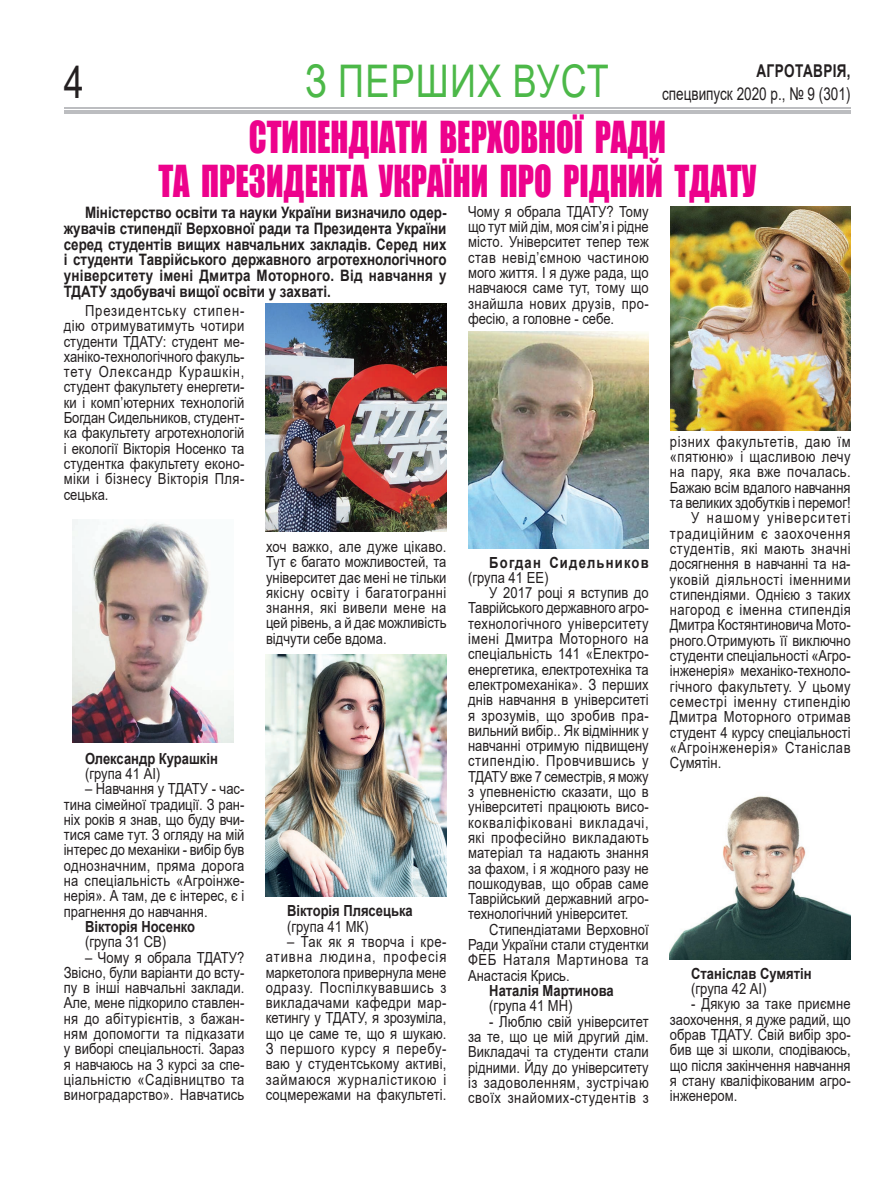
<style>
.page{position:relative;width:893px;height:1178px;background:#fff}
.page>*{position:absolute;margin:0;border:0;box-sizing:border-box;transform-origin:0 0}
.t1{font:45px "Arial";letter-spacing:.035em;color:#4cb848;scale:.8 1}
.t2{font:45px "Arial";color:#231f20;scale:.8 1}
.t3{font:40.5px/43.5px "Impact";color:#ed028c;text-align:center;scale:.8 1}
.t4{font:17.7px "Arial";color:#231f20;scale:.77 1}
.t5{font:700 17.7px "Arial";letter-spacing:.02em;color:#231f20;scale:.77 1}
.t6{font:700 15.75px/15.8px "Arial";color:#231f20;text-align:justify;scale:.85 1}
.t7{font:15.3px/15.3px "Arial";letter-spacing:.01em;color:#231f20;text-align:justify;scale:.85 1}
.t8{font:15.3px "Arial";letter-spacing:-.01em;color:#231f20;scale:.85 1}
.t9{font:15.3px "Arial";letter-spacing:.045em;color:#231f20;scale:.85 1}
.t10{font:15.3px "Arial";letter-spacing:.035em;color:#231f20;scale:.85 1}
.t11{font:700 15.3px "Arial";color:#231f20;scale:.85 1}
.t12{font:15.3px "Arial";letter-spacing:.03em;color:#231f20;scale:.85 1}
.t13{font:15.3px "Arial";letter-spacing:.06em;color:#231f20;scale:.85 1}
.t14{font:15.3px "Arial";letter-spacing:.04em;color:#231f20;scale:.85 1}
.t15{font:15.3px "Arial";letter-spacing:.05em;color:#231f20;scale:.85 1}
.t16{font:15.3px "Arial";letter-spacing:.055em;color:#231f20;scale:.85 1}
.t17{font:15.3px "Arial";letter-spacing:.075em;color:#231f20;scale:.85 1}
.t18{font:700 15.3px "Arial";letter-spacing:.095em;color:#231f20;scale:.85 1}
</style>
<div class="page">
<hr style="left:64px;top:107px;width:786px;height:1px;background:#bcbdc0">
<hr style="left:64px;top:110px;width:786px;height:3px;background:#bcbdc0">
<img style="left:266px;top:304px;width:180px;height:227px">
<img style="left:72px;top:519px;width:162px;height:223px">
<img style="left:266px;top:654px;width:180px;height:242px">
<img style="left:468px;top:331px;width:181px;height:217px">
<img style="left:670px;top:207px;width:181px;height:223px">
<img style="left:670px;top:796px;width:180px;height:163px">
<h1 class="t2" style="left:64px;top:51px;width:27px">4</h1>
<h1 class="t1" style="left:305px;top:50px;width:381px">З ПЕРШИХ ВУСТ</h1>
<p class="t5" style="left:757px;top:59px;width:123px">АГРОТАВРІЯ,</p>
<p class="t4" style="left:662px;top:82px;width:246px">спецвипуск 2020 р., № 9 (301)</p>
<h2 class="t3" style="left:158px;top:114px;width:749px">СТИПЕНДІАТИ ВЕРХОВНОЇ РАДИ<br>ТА ПРЕЗИДЕНТА УКРАЇНИ ПРО РІДНИЙ ТДАТУ</h2>
<p class="t6" style="left:64px;top:205px;width:452px;text-indent:21px">Міністерство освіти та науки України визначило одер&shy;жувачів стипендії Верховної ради та Президента України серед студентів вищих навчальних закладів. Серед них і студенти Таврійського державного агротехнологічного університету імені Дмитра Моторного. Від навчання у ТДАТУ здобувачі вищої освіти у захваті.</p>
<p class="t7" style="left:64px;top:303px;width:214px;text-indent:21px">Президентську стипен&shy;дію отримуватимуть чотири студенти ТДАТУ: студент ме&shy;ханіко-технологічного факуль&shy;тету Олександр Курашкін, студент факультету енергети&shy;ки і комп’ютерних технологій Богдан Сидельников, студент&shy;ка факультету агротехнологій і екології Вікторія Носенко та студентка факультету еконо&shy;міки і бізнесу Вікторія Пля&shy;сецька.</p>
<p class="t7" style="left:468px;top:204px;width:214px">Чому я обрала ТДАТУ? Тому що тут мій дім, моя сім’я і рідне місто. Університет тепер теж став невід’ємною частиною мого життя. І я дуже рада, що навчаюся саме тут, тому що знайшла нових друзів, про&shy;фесію, а головне - себе.</p>
<p class="t9" style="left:670px;top:431px;width:214px">різних факультетів, даю їм</p>
<p class="t12" style="left:670px;top:446px;width:214px">«пятюню» і щасливою лечу</p>
<p class="t10" style="left:670px;top:461px;width:214px">на пару, яка вже почалась.</p>
<p class="t7" style="left:670px;top:480px;width:214px">Бажаю всім вдалого навчання</p>
<p class="t8" style="left:670px;top:492px;width:214px">та великих здобутків і перемог!</p>
<p class="t17" style="left:691px;top:507px;width:189px">У нашому університеті</p>
<p class="t13" style="left:670px;top:523px;width:214px">традиційним є заохочення</p>
<p class="t14" style="left:670px;top:538px;width:214px">студентів, які мають значні</p>
<p class="t7" style="left:670px;top:556px;width:214px">досягнення в навчанні та на-</p>
<p class="t9" style="left:670px;top:569px;width:214px">уковій діяльності іменними</p>
<p class="t7" style="left:670px;top:587px;width:214px">стипендіями. Однією з таких</p>
<p class="t10" style="left:670px;top:599px;width:214px">нагород є іменна стипендія</p>
<p class="t8" style="left:670px;top:614px;width:214px">Дмитра Костянтиновича Мото-</p>
<p class="t7" style="left:670px;top:633px;width:214px">рного.Отримують її виключно</p>
<p class="t7" style="left:670px;top:648px;width:214px">студенти спеціальності «Агро-</p>
<p class="t7" style="left:670px;top:663px;width:214px">інженерія» механіко-техноло-</p>
<p class="t7" style="left:670px;top:678px;width:214px">гічного факультету. У цьому</p>
<p class="t15" style="left:670px;top:691px;width:214px">семестрі іменну стипендію</p>
<p class="t12" style="left:670px;top:706px;width:214px">Дмитра Моторного отримав</p>
<p class="t7" style="left:670px;top:724px;width:214px">студент 4 курсу спеціальності</p>
<p class="t9" style="left:670px;top:737px;width:214px">«Агроінженерія» Станіслав</p>
<p class="t7" style="left:670px;top:755px;width:62px">Сумятін.</p>
<p class="t7" style="left:266px;top:539px;width:214px">хоч важко, але дуже цікаво.<br>Тут є багато можливостей, та університет дає мені не тільки якісну освіту і багатогранні знання, які вивели мене на цей рівень, а й дає можливість відчути себе вдома.</p>
<p class="t18" style="left:489px;top:551px;width:189px">Богдан Сидельников</p>
<p class="t7" style="left:468px;top:570px;width:96px">(група 41 ЕЕ)</p>
<p class="t7" style="left:489px;top:585px;width:189px">У 2017 році я вступив до</p>
<p class="t8" style="left:468px;top:597px;width:214px">Таврійського державного агро-</p>
<p class="t12" style="left:468px;top:613px;width:214px">технологічного університету</p>
<p class="t10" style="left:468px;top:628px;width:214px">імені Дмитра Моторного на</p>
<p class="t7" style="left:468px;top:646px;width:214px">спеціальність 141 «Електро-</p>
<p class="t7" style="left:468px;top:661px;width:214px">енергетика, електротехніка та</p>
<p class="t7" style="left:468px;top:677px;width:214px">електромеханіка». З перших</p>
<p class="t7" style="left:468px;top:692px;width:214px">днів навчання в університеті</p>
<p class="t10" style="left:468px;top:705px;width:214px">я зрозумів, що зробив пра-</p>
<p class="t7" style="left:468px;top:723px;width:214px">вильний вибір.. Як відмінник у</p>
<p class="t7" style="left:468px;top:738px;width:214px">навчанні отримую підвищену</p>
<p class="t16" style="left:468px;top:750px;width:214px">стипендію. Провчившись у</p>
<p class="t8" style="left:468px;top:766px;width:214px">ТДАТУ вже 7 семестрів, я можу</p>
<p class="t7" style="left:468px;top:784px;width:214px">з упевненістю сказати, що в</p>
<p class="t7" style="left:468px;top:799px;width:214px">університеті працюють висо-</p>
<p class="t13" style="left:468px;top:812px;width:214px">кокваліфіковані викладачі,</p>
<p class="t14" style="left:468px;top:827px;width:214px">які професійно викладають</p>
<p class="t7" style="left:468px;top:845px;width:214px">матеріал та надають знання</p>
<p class="t7" style="left:468px;top:860px;width:214px">за фахом, і я жодного разу не</p>
<p class="t7" style="left:468px;top:876px;width:214px">пошкодував, що обрав саме</p>
<p class="t7" style="left:468px;top:891px;width:214px">Таврійський державний агро-</p>
<p class="t7" style="left:468px;top:906px;width:190px">технологічний університет.</p>
<p class="t7" style="left:489px;top:922px;width:189px">Стипендіатами Верховної</p>
<p class="t7" style="left:468px;top:937px;width:214px">Ради України стали студентки</p>
<p class="t9" style="left:468px;top:949px;width:214px">ФЕБ Наталя Мартинова та</p>
<p class="t7" style="left:468px;top:967px;width:121px">Анастасія Крись.</p>
<p class="t11" style="left:489px;top:980px;width:148px">Наталія Мартинова</p>
<p class="t7" style="left:489px;top:998px;width:99px">(група 41 МН)</p>
<p class="t7" style="left:468px;top:1013px;width:214px;text-indent:21px">- Люблю свій університет за те, що це мій другий дім.<br>Викладачі та студенти стали рідними. Йду до університету із задоволенням, зустрічаю своїх знайомих-студентів з</p>
<p class="t11" style="left:85px;top:747px;width:158px">Олександр Курашкін</p>
<p class="t7" style="left:85px;top:766px;width:90px">(група 41 АІ)</p>
<p class="t7" style="left:64px;top:781px;width:214px;text-indent:21px">– Навчання у ТДАТУ - час&shy;тина сімейної традиції. З ран&shy;ніх років я знав, що буду вчи&shy;тися саме тут. З огляду на мій інтерес до механіки - вибір був однозначним, пряма дорога на спеціальність «Агроінже&shy;нерія». А там, де є інтерес, є і прагнення до навчання.</p>
<p class="t11" style="left:85px;top:916px;width:131px">Вікторія Носенко</p>
<p class="t7" style="left:85px;top:934px;width:97px">(група 31 СВ)</p>
<p class="t7" style="left:64px;top:949px;width:214px;text-indent:21px">– Чому я обрала ТДАТУ?<br>Звісно, були варіанти до всту&shy;пу в інші навчальні заклади.<br>Але, мене підкорило ставлен&shy;ня до абітурієнтів, з бажан&shy;ням допомогти та підказати у виборі спеціальності. Зараз я навчаюсь на 3 курсі за спе&shy;ціальністю «Садівництво та виноградарство». Навчатись</p>
<p class="t11" style="left:287px;top:900px;width:149px">Вікторія Плясецька</p>
<p class="t7" style="left:287px;top:918px;width:97px">(група 41 МК)</p>
<p class="t7" style="left:266px;top:934px;width:214px;text-indent:21px">– Так як я творча і кре&shy;ативна людина, професія маркетолога привернула мене одразу. Поспілкувавшись з викладачами кафедри мар&shy;кетингу у ТДАТУ, я зрозуміла, що це саме те, що я шукаю.<br>З першого курсу я перебу&shy;ваю у студентському активі, займаюся журналістикою і соцмережами на факультеті.</p>
<p class="t11" style="left:691px;top:963px;width:143px">Станіслав Сумятін</p>
<p class="t7" style="left:691px;top:981px;width:90px">(група 42 АІ)</p>
<p class="t7" style="left:670px;top:996px;width:214px;text-indent:21px">- Дякую за таке приємне заохочення, я дуже радий, що обрав ТДАТУ. Свій вибір зро&shy;бив ще зі школи, сподіваюсь, що після закінчення навчання я стану кваліфікованим агро&shy;інженером.</p>
</div>
